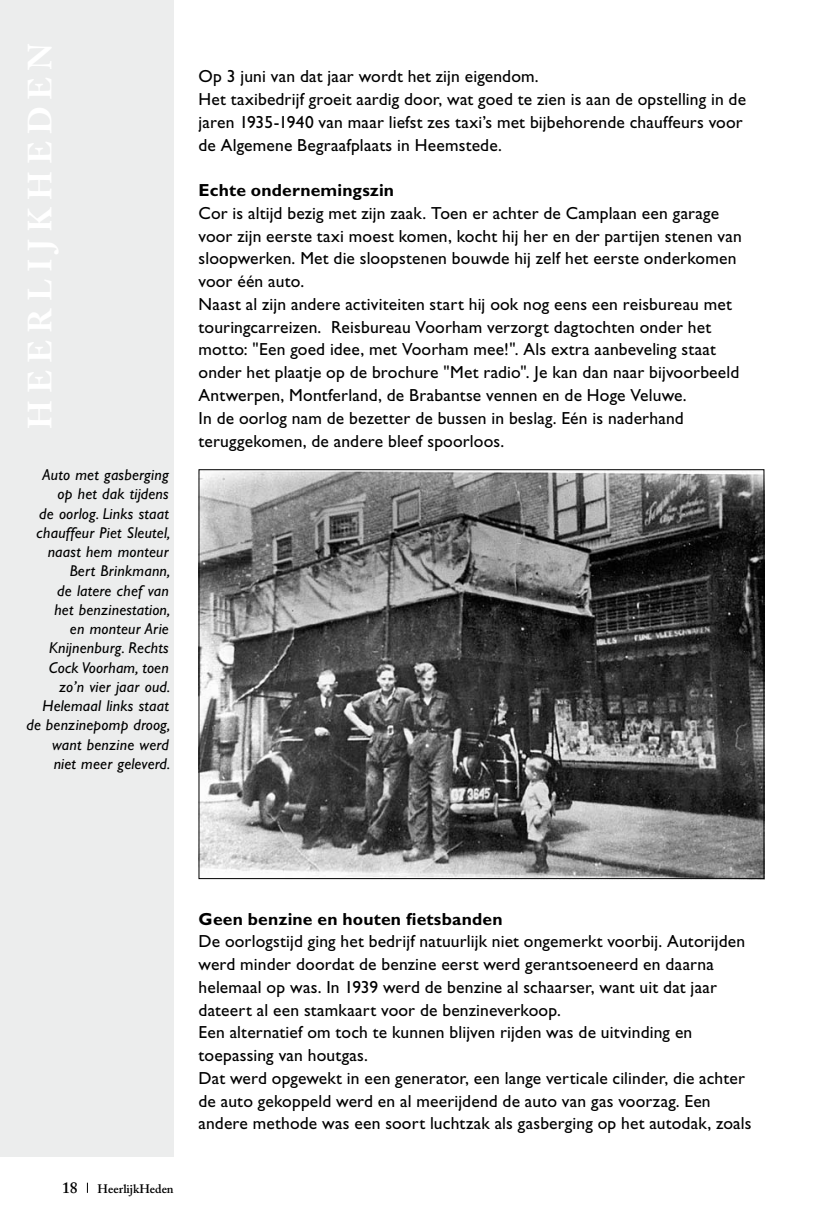
<style>
.page{position:relative;width:819px;height:1216px;background:#fff}
.page>*{position:absolute;margin:0;border:0;box-sizing:border-box;transform-origin:0 0}
.t1{font:17.5px/22.8px "Gill Sans Std";letter-spacing:.01em;color:#000}
.t2{font:700 17.5px "Gill Sans Std";letter-spacing:.01em;color:#000}
.t3{font:italic 15.75px/19.2px "Gill Sans Std";letter-spacing:.015em;color:#000;text-align:right}
.t4{font:600 15.75px "Adobe Caslon Pro";color:#000}
.t5{font:600 12.25px "Adobe Caslon Pro";color:#000}
</style>
<div class="page">
<div style="left:0;top:0;width:174px;height:1156px;background:#eceded"></div>
<img style="left:200px;top:471px;width:562px;height:406px">
<p class="t3" style="left:26px;top:465px;width:145px">Auto met gasberging op het dak tijdens<br>de oorlog. Links staat chauffeur Piet Sleutel, naast hem monteur<br>Bert Brinkmann,<br>de latere chef van<br>het benzinestation,<br>en monteur Arie<br>Knijnenburg. Rechts<br>Cock Voorham, toen zo’n vier jaar oud.<br>Helemaal links staat de benzinepomp droog, want benzine werd<br>niet meer geleverd.</p>
<p class="t1" style="left:198px;top:65px;width:549px">Op 3 juni van dat jaar wordt het zijn eigendom.<br>Het taxibedrijf groeit aardig door, wat goed te zien is aan de opstelling in de jaren 1935-1940 van maar liefst zes taxi’s met bijbehorende chauffeurs voor de Algemene Begraafplaats in Heemstede.</p>
<p class="t2" style="left:198px;top:180px;width:197px">Echte ondernemingszin</p>
<p class="t1" style="left:198px;top:202px;width:545px">Cor is altijd bezig met zijn zaak. Toen er achter de Camplaan een garage voor zijn eerste taxi moest komen, kocht hij her en der partijen stenen van sloopwerken. Met die sloopstenen bouwde hij zelf het eerste onderkomen voor één auto.<br>Naast al zijn andere activiteiten start hij ook nog eens een reisbureau met touringcarreizen. Reisbureau Voorham verzorgt dagtochten onder het motto: "Een goed idee, met Voorham mee!". Als extra aanbeveling staat onder het plaatje op de brochure "Met radio". Je kan dan naar bijvoorbeeld Antwerpen, Montferland, de Brabantse vennen en de Hoge Veluwe.<br>In de oorlog nam de bezetter de bussen in beslag. Eén is naderhand teruggekomen, de andere bleef spoorloos.</p>
<p class="t4" style="left:62px;top:1178px;width:17px">18</p>
<p class="t5" style="left:98px;top:1181px;width:78px">HeerlijkHeden</p>
<p class="t2" style="left:198px;top:908px;width:305px">Geen benzine en houten fietsbanden</p>
<p class="t1" style="left:198px;top:930px;width:554px">De oorlogstijd ging het bedrijf natuurlijk niet ongemerkt voorbij. Autorijden werd minder doordat de benzine eerst werd gerantsoeneerd en daarna helemaal op was. In 1939 werd de benzine al schaarser, want uit dat jaar dateert al een stamkaart voor de benzineverkoop.<br>Een alternatief om toch te kunnen blijven rijden was de uitvinding en toepassing van houtgas.<br>Dat werd opgewekt in een generator, een lange verticale cilinder, die achter de auto gekoppeld werd en al meerijdend de auto van gas voorzag. Een andere methode was een soort luchtzak als gasberging op het autodak, zoals</p>
</div>
